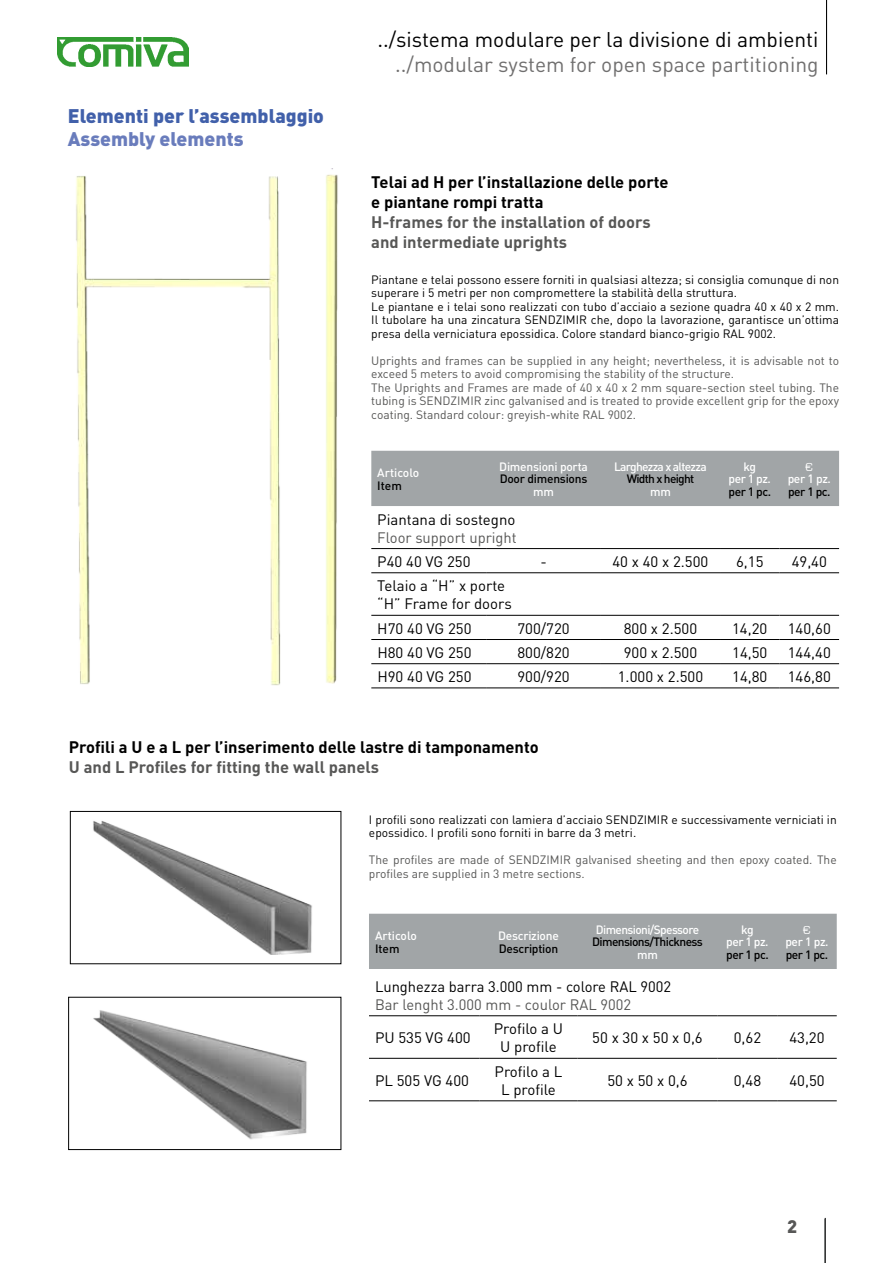
<style>
.page{position:relative;width:893px;height:1263px;background:#fff}
.page>*{position:absolute;margin:0;border:0;box-sizing:border-box;transform-origin:0 0}
.t1{font:21px "DIN Regular Alternate";color:#000}
.t2{font:21px "DIN Regular Alternate";color:#706f6f}
.t3{font:900 19.5px "DIN";color:#4160aa}
.t4{font:900 19.5px "DIN";color:#697cbc}
.t5{font:900 18px "DIN";color:#575756}
.t6{font:700 16.5px/20.1px "DIN";color:#000}
.t7{font:700 16.5px/20.1px "DIN";color:#575756}
.t8{font:15px/18px "DIN";color:#000;text-align:center}
.t9{font:15px "DIN";color:#575756}
.t10{font:12px/13.5px "DIN";color:#000}
.t11{font:12px/13.5px "DIN";color:#575756}
.t12{font:500 12px/12.8px "DIN";letter-spacing:-.03em;color:#fff;text-align:center}
.t13{font:500 12px "DIN";letter-spacing:-.04em;color:#000}
.t14{font:500 12px "DIN";letter-spacing:-.02em;color:#000}
.t15{font:500 12px "DIN";letter-spacing:-.05em;color:#fff}
.t16{font:500 12px "DIN";letter-spacing:-.06em;color:#fff}
.t17{font:500 12px "DIN";color:#fff}
.t18{font:500 12px "DIN";letter-spacing:-.06em;color:#000}
.t19{font:12px "Eurostile";color:#fff}
</style>
<div class="page">
<hr style="left:824px;top:1219px;width:1px;height:44px;background:#a1a5a7">
<hr style="left:825px;top:1218px;width:1px;height:45px;background:#000">
<img style="left:326px;top:168px;width:12px;height:515px">
<img style="left:76px;top:176px;width:205px;height:510px">
<img style="left:93px;top:821px;width:219px;height:134px">
<div style="left:70px;top:811px;width:271px;height:153px;border:1px solid #000"></div>
<img style="left:93px;top:1010px;width:214px;height:130px">
<div style="left:68px;top:997px;width:273px;height:153px;border:1px solid #000"></div>
<div style="left:371px;top:451px;width:468px;height:55px;background:#a1a5a7"></div>
<hr style="left:371px;top:548px;width:115px;height:1px;background:#000">
<hr style="left:486px;top:548px;width:115px;height:1px;background:#000">
<hr style="left:601px;top:548px;width:119px;height:1px;background:#000">
<hr style="left:720px;top:548px;width:59px;height:1px;background:#000">
<hr style="left:779px;top:548px;width:60px;height:1px;background:#000">
<hr style="left:371px;top:572px;width:115px;height:1px;background:#000">
<hr style="left:486px;top:572px;width:115px;height:1px;background:#000">
<hr style="left:601px;top:572px;width:119px;height:1px;background:#000">
<hr style="left:720px;top:572px;width:59px;height:1px;background:#000">
<hr style="left:779px;top:572px;width:60px;height:1px;background:#000">
<hr style="left:371px;top:615px;width:115px;height:1px;background:#000">
<hr style="left:486px;top:615px;width:115px;height:1px;background:#000">
<hr style="left:601px;top:615px;width:119px;height:1px;background:#000">
<hr style="left:720px;top:615px;width:59px;height:1px;background:#000">
<hr style="left:779px;top:615px;width:60px;height:1px;background:#000">
<hr style="left:371px;top:639px;width:115px;height:1px;background:#000">
<hr style="left:486px;top:639px;width:115px;height:1px;background:#000">
<hr style="left:601px;top:639px;width:119px;height:1px;background:#000">
<hr style="left:720px;top:639px;width:59px;height:1px;background:#000">
<hr style="left:779px;top:639px;width:60px;height:1px;background:#000">
<hr style="left:371px;top:663px;width:115px;height:1px;background:#000">
<hr style="left:486px;top:663px;width:115px;height:1px;background:#000">
<hr style="left:601px;top:663px;width:119px;height:1px;background:#000">
<hr style="left:720px;top:663px;width:59px;height:1px;background:#000">
<hr style="left:779px;top:663px;width:60px;height:1px;background:#000">
<hr style="left:371px;top:688px;width:115px;height:1px;background:#000">
<hr style="left:486px;top:688px;width:115px;height:1px;background:#000">
<hr style="left:601px;top:688px;width:119px;height:1px;background:#000">
<hr style="left:720px;top:688px;width:59px;height:1px;background:#000">
<hr style="left:779px;top:688px;width:60px;height:1px;background:#000">
<div style="left:369px;top:914px;width:468px;height:55px;background:#a1a5a7"></div>
<hr style="left:369px;top:1015px;width:111px;height:1px;background:#000">
<hr style="left:480px;top:1015px;width:97px;height:1px;background:#000">
<hr style="left:577px;top:1015px;width:141px;height:1px;background:#000">
<hr style="left:718px;top:1015px;width:59px;height:1px;background:#000">
<hr style="left:777px;top:1015px;width:60px;height:1px;background:#000">
<hr style="left:369px;top:1058px;width:111px;height:1px;background:#000">
<hr style="left:480px;top:1058px;width:97px;height:1px;background:#000">
<hr style="left:577px;top:1058px;width:141px;height:1px;background:#000">
<hr style="left:718px;top:1058px;width:59px;height:1px;background:#000">
<hr style="left:777px;top:1058px;width:60px;height:1px;background:#000">
<hr style="left:369px;top:1100px;width:111px;height:1px;background:#000">
<hr style="left:480px;top:1100px;width:97px;height:1px;background:#000">
<hr style="left:577px;top:1100px;width:141px;height:1px;background:#000">
<hr style="left:718px;top:1100px;width:59px;height:1px;background:#000">
<hr style="left:777px;top:1100px;width:60px;height:1px;background:#000">
<img style="left:57px;top:37px;width:132px;height:29px">
<hr style="left:826px;top:0;width:1px;height:74px;background:#000">
<h2 class="t3" style="left:68px;top:103px;width:258px">Elementi per l’assemblaggio</h2>
<h2 class="t4" style="left:68px;top:126px;width:177px">Assembly elements</h2>
<h1 class="t1" style="left:377px;top:26px;width:443px">../sistema modulare per la divisione di ambienti</h1>
<h1 class="t2" style="left:395px;top:51px;width:425px">../modular system for open space partitioning</h1>
<h3 class="t6" style="left:371px;top:171px;width:299px">Telai ad H per l’installazione delle porte e piantane rompi tratta</h3>
<h3 class="t7" style="left:371px;top:212px;width:281px">H-frames for the installation of doors and intermediate uprights</h3>
<p class="t10" style="left:371px;top:272px;width:469px">Piantane e telai possono essere forniti in qualsiasi altezza; si consiglia comunque di non superare i 5 metri per non compromettere la stabilità della struttura.<br>Le piantane e i telai sono realizzati con tubo d’acciaio a sezione quadra 40 x 40 x 2 mm.<br>Il tubolare ha una zincatura SENDZIMIR che, dopo la lavorazione, garantisce un’ottima presa della verniciatura epossidica. Colore standard bianco-grigio RAL 9002.</p>
<p class="t11" style="left:371px;top:353px;width:469px">Uprights and frames can be supplied in any height; nevertheless, it is advisable not to exceed 5 meters to avoid compromising the stability of the structure.<br>The Uprights and Frames are made of 40 x 40 x 2 mm square-section steel tubing. The tubing is SENDZIMIR zinc galvanised and is treated to provide excellent grip for the epoxy coating. Standard colour: greyish-white RAL 9002.</p>
<p class="t17" style="left:377px;top:465px;width:44px">Articolo</p>
<p class="t13" style="left:377px;top:478px;width:26px">Item</p>
<p class="t12" style="left:499px;top:459px;width:90px">Dimensioni porta</p>
<p class="t14" style="left:500px;top:471px;width:89px">Door dimensions</p>
<p class="t12" style="left:533px;top:485px;width:22px">mm</p>
<p class="t16" style="left:614px;top:459px;width:94px">Larghezza x altezza</p>
<p class="t18" style="left:627px;top:471px;width:69px">Width x height</p>
<p class="t12" style="left:650px;top:485px;width:22px">mm</p>
<p class="t12" style="left:729px;top:459px;width:44px">kg<br>per 1 pz.</p>
<p class="t13" style="left:728px;top:484px;width:44px">per 1 pc.</p>
<p class="t19" style="left:806px;top:460px;width:9px">€</p>
<p class="t12" style="left:788px;top:472px;width:45px">per 1 pz.</p>
<p class="t13" style="left:788px;top:484px;width:44px">per 1 pc.</p>
<p class="t8" style="left:377px;top:510px;width:140px">Piantana di sostegno</p>
<p class="t9" style="left:377px;top:528px;width:141px">Floor support upright</p>
<p class="t8" style="left:377px;top:552px;width:95px">P40 40 VG 250</p>
<p class="t8" style="left:540px;top:552px;width:8px">-</p>
<p class="t8" style="left:612px;top:552px;width:97px">40 x 40 x 2.500</p>
<p class="t8" style="left:736px;top:552px;width:29px">6,15</p>
<p class="t8" style="left:792px;top:552px;width:37px">49,40</p>
<p class="t8" style="left:377px;top:576px;width:136px;text-align:left">Telaio a “H” x porte “H” Frame for doors</p>
<p class="t8" style="left:377px;top:619px;width:96px">H70 40 VG 250</p>
<p class="t8" style="left:517px;top:619px;width:54px">700/720</p>
<p class="t8" style="left:624px;top:619px;width:75px">800 x 2.500</p>
<p class="t8" style="left:732px;top:619px;width:37px">14,20</p>
<p class="t8" style="left:788px;top:619px;width:45px">140,60</p>
<p class="t8" style="left:377px;top:643px;width:96px">H80 40 VG 250</p>
<p class="t8" style="left:517px;top:643px;width:54px">800/820</p>
<p class="t8" style="left:624px;top:643px;width:75px">900 x 2.500</p>
<p class="t8" style="left:732px;top:643px;width:37px">14,50</p>
<p class="t8" style="left:788px;top:643px;width:45px">144,40</p>
<p class="t8" style="left:377px;top:667px;width:96px">H90 40 VG 250</p>
<p class="t8" style="left:517px;top:667px;width:54px">900/920</p>
<p class="t8" style="left:618px;top:667px;width:87px">1.000 x 2.500</p>
<p class="t8" style="left:732px;top:667px;width:37px">14,80</p>
<p class="t8" style="left:788px;top:667px;width:45px">146,80</p>
<h3 class="t6" style="left:69px;top:736px;width:471px">Profili a U e a L per l’inserimento delle lastre di tamponamento</h3>
<h3 class="t7" style="left:69px;top:756px;width:312px">U and L Profiles for fitting the wall panels</h3>
<p class="t10" style="left:369px;top:812px;width:469px">I profili sono realizzati con lamiera d’acciaio SENDZIMIR e successivamente verniciati in epossidico. I profili sono forniti in barre da 3 metri.</p>
<p class="t11" style="left:369px;top:853px;width:469px">The profiles are made of SENDZIMIR galvanised sheeting and then epoxy coated. The profiles are supplied in 3 metre sections.</p>
<p class="t17" style="left:375px;top:928px;width:44px">Articolo</p>
<p class="t13" style="left:375px;top:941px;width:26px">Item</p>
<p class="t12" style="left:498px;top:929px;width:62px">Descrizione</p>
<p class="t14" style="left:499px;top:941px;width:61px">Description</p>
<p class="t15" style="left:596px;top:921px;width:105px">Dimensioni/Spessore</p>
<p class="t13" style="left:592px;top:934px;width:112px">Dimensions/Thickness</p>
<p class="t12" style="left:637px;top:948px;width:22px">mm</p>
<p class="t12" style="left:726px;top:922px;width:44px">kg<br>per 1 pz.</p>
<p class="t13" style="left:726px;top:947px;width:44px">per 1 pc.</p>
<p class="t19" style="left:803px;top:923px;width:9px">€</p>
<p class="t12" style="left:785px;top:935px;width:45px">per 1 pz.</p>
<p class="t13" style="left:786px;top:947px;width:44px">per 1 pc.</p>
<p class="t8" style="left:375px;top:977px;width:298px">Lunghezza barra 3.000 mm - colore RAL 9002</p>
<p class="t9" style="left:375px;top:995px;width:258px">Bar lenght 3.000 mm - coulor RAL 9002</p>
<p class="t8" style="left:375px;top:1028px;width:97px">PU 535 VG 400</p>
<p class="t8" style="left:494px;top:1019px;width:71px">Profilo a U<br>U profile</p>
<p class="t8" style="left:592px;top:1028px;width:112px">50 x 30 x 50 x 0,6</p>
<p class="t8" style="left:734px;top:1028px;width:29px">0,62</p>
<p class="t8" style="left:789px;top:1028px;width:37px">43,20</p>
<p class="t8" style="left:375px;top:1071px;width:96px">PL 505 VG 400</p>
<p class="t8" style="left:495px;top:1062px;width:69px">Profilo a L<br>L profile</p>
<p class="t8" style="left:607px;top:1071px;width:82px">50 x 50 x 0,6</p>
<p class="t8" style="left:734px;top:1071px;width:29px">0,48</p>
<p class="t8" style="left:789px;top:1071px;width:37px">40,50</p>
<h3 class="t5" style="left:787px;top:1215px;width:12px">2</h3>
</div>
